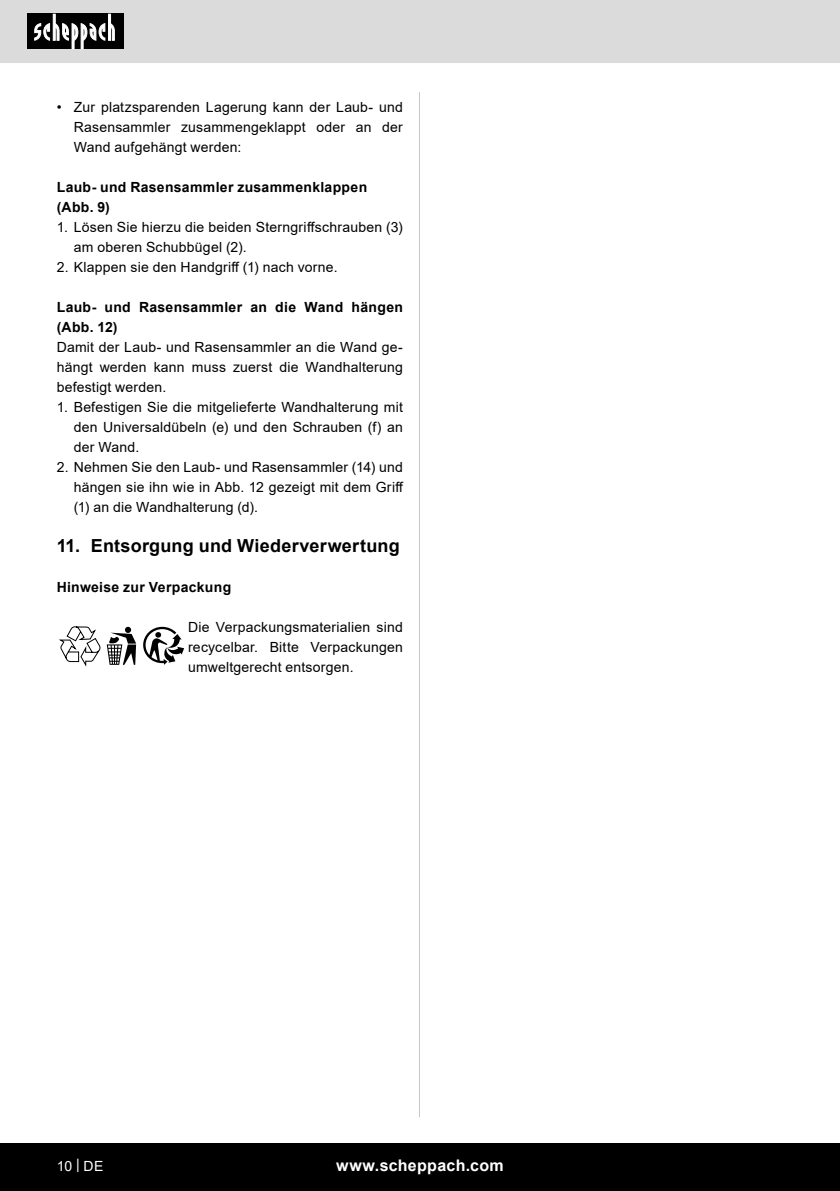
<style>
.page{position:relative;width:840px;height:1191px;background:#fff}
.page>*{position:absolute;margin:0;border:0;box-sizing:border-box;transform-origin:0 0}
.t1{font:700 18px "Arial";letter-spacing:.01em;color:#000}
.t2{font:700 16px "Arial";letter-spacing:.02em;color:#fff}
.Basiseinstellung{font:14px/20px "Arial";letter-spacing:.015em;color:#000;text-align:justify}
.Basiseinstellung-2{font:700 14px/20px "Arial";letter-spacing:.02em;color:#000}
.t3{font:14px "Arial";color:#fff}
</style>
<div class="page">
<div style="left:0;top:0;width:839px;height:63px;background:#dbdbdb"></div>
<div style="left:0;top:1143px;width:839px;height:48px;background:#000"></div>
<div style="left:27px;top:14px;width:96px;height:35px;background:#000"></div>
<svg style="left:34px;top:14px;width:81px;height:35px"></svg>
<hr style="left:419px;top:92px;width:1px;height:1025px;background:#c7c7c7">
<svg style="left:107px;top:627px;width:29px;height:38px"></svg>
<svg style="left:143px;top:627px;width:41px;height:38px"></svg>
<svg style="left:59px;top:626px;width:41px;height:41px"></svg>
<p class="Basiseinstellung" style="left:74px;top:97px;width:330px;text-indent:-17px">• Zur platzsparenden Lagerung kann der Laub- und Rasensammler zusammengeklappt oder an der Wand aufgehängt werden:</p>
<p class="Basiseinstellung-2" style="left:57px;top:177px;width:312px">Laub- und Rasensammler zusammenklappen</p>
<p class="Basiseinstellung-2" style="left:57px;top:197px;width:55px">(Abb. 9)</p>
<p class="Basiseinstellung" style="left:74px;top:217px;width:330px;text-indent:-17px">1. Lösen Sie hierzu die beiden Sterngriffschrauben (3) am oberen Schubbügel (2).</p>
<p class="Basiseinstellung" style="left:57px;top:257px;width:282px">2. Klappen sie den Handgriff (1) nach vorne.</p>
<p class="Basiseinstellung-2" style="left:57px;top:297px;width:347px">Laub- und Rasensammler an die Wand hängen (Abb. 12)</p>
<p class="Basiseinstellung" style="left:57px;top:337px;width:347px">Damit der Laub- und Rasensammler an die Wand ge&shy;hängt werden kann muss zuerst die Wandhalterung befestigt werden.</p>
<p class="Basiseinstellung" style="left:74px;top:397px;width:330px;text-indent:-17px">1. Befestigen Sie die mitgelieferte Wandhalterung mit den Universaldübeln (e) und den Schrauben (f) an der Wand.</p>
<p class="Basiseinstellung" style="left:74px;top:457px;width:331px;text-indent:-17px">2. Nehmen Sie den Laub- und Rasensammler (14) und hängen sie ihn wie in Abb. 12 gezeigt mit dem Griff (1) an die Wandhalterung (d).</p>
<p class="t1" style="left:57px;top:533px;width:344px">11. Entsorgung und Wiederverwertung</p>
<p class="Basiseinstellung-2" style="left:57px;top:577px;width:176px">Hinweise zur Verpackung</p>
<p class="Basiseinstellung" style="left:188px;top:617px;width:216px">Die Verpackungsmaterialien sind recycelbar. Bitte Verpackungen umweltgerecht entsorgen.</p>
<p class="t3" style="left:57px;top:1156px;width:48px">10 | DE</p>
<p class="t2" style="left:336px;top:1154px;width:169px">www.scheppach.com</p>
</div>
